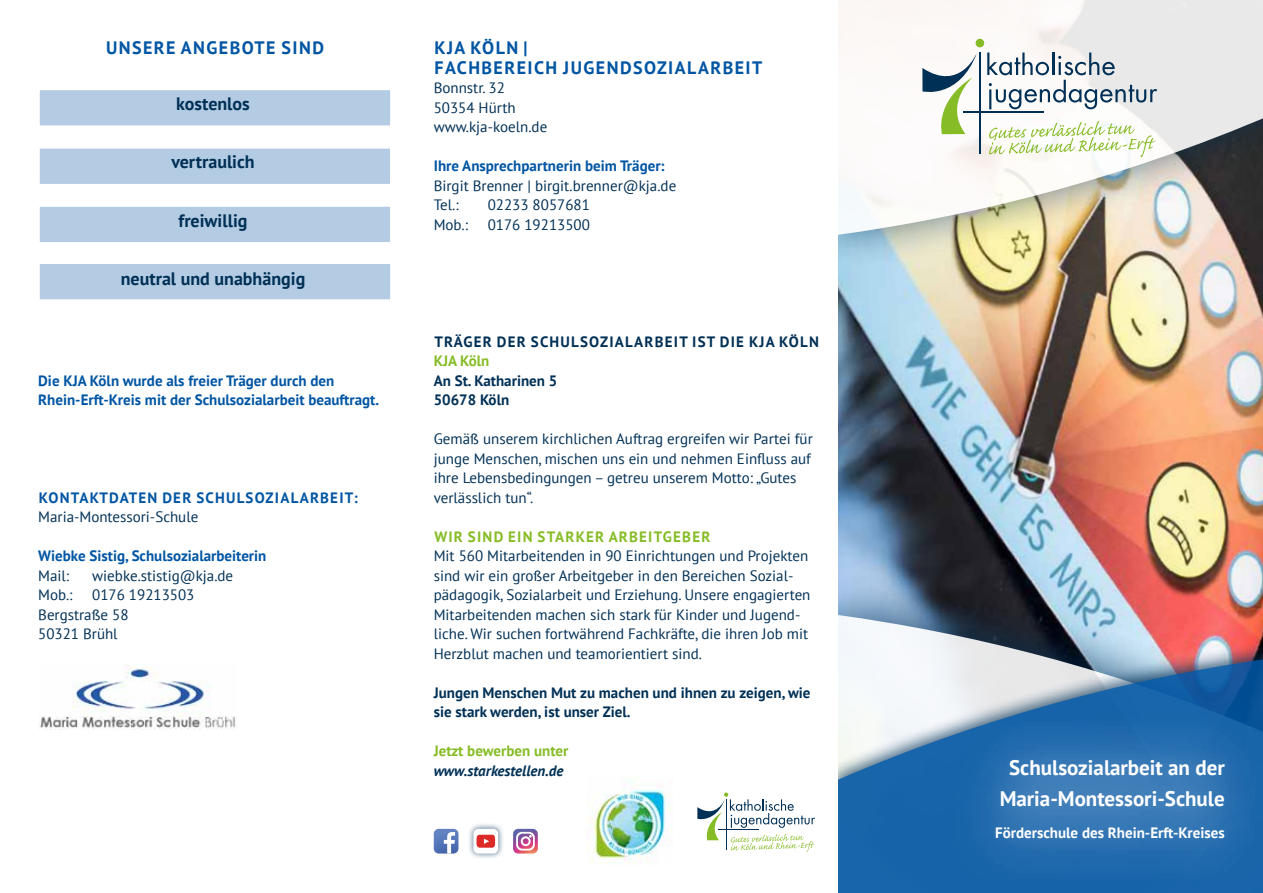
<style>
.page{position:relative;width:1263px;height:893px;background:#fff}
.page>*{position:absolute;margin:0;border:0;box-sizing:border-box;transform-origin:0 0}
.t1{font:700 21px/31.5px "PT Sans";color:#fff;text-align:center}
.t2{font:700 18px/19.5px "PT Sans";letter-spacing:.08em;color:#0055a3}
.t3{font:700 18px "PT Sans";color:#003056}
.t4{font:15px/19.5px "PT Sans";color:#003056}
.t5{font:700 15px/19.5px "PT Sans";color:#0055a3}
.t6{font:700 15px/19.5px "PT Sans";color:#003056}
.t7{font:700 15px "PT Sans";letter-spacing:.08em;color:#003056}
.t8{font:700 15px "PT Sans";color:#fff}
.t9{font:700 15px "PT Sans";letter-spacing:.08em;color:#0055a3}
.t10{font:700 15px "PT Sans";letter-spacing:.08em;color:#86bc25}
.t11{font:italic 700 15px "PT Sans";color:#003056}
.t12{font:700 15px "PT Sans";color:#86bc25}
.t13{font:700 15px "PT Sans";letter-spacing:.04em;color:#86bc25}
</style>
<div class="page">
<img style="left:838px;top:270px;width:425px;height:301px">
<div style="left:795px;top:571px;width:468px;height:322px;background:#003056;opacity:.8"></div>
<svg style="left:838px;top:615px;width:425px;height:25px"></svg>
<div style="left:823px;top:640px;width:440px;height:253px;background:#003056;opacity:.8"></div>
<svg style="left:838px;top:658px;width:425px;height:235px;fill:#1965ab"></svg>
<div style="left:795px;top:0;width:468px;height:270px;background:#003056;opacity:.8"></div>
<svg style="left:838px;top:0;width:425px;height:235px"></svg>
<svg style="left:953px;top:715px;width:310px;height:170px;background:#296faf"></svg>
<div style="left:0;top:0;width:838px;height:893px;background:#fff"></div>
<div style="left:467px;top:822px;width:37px;height:38px;background:#003056;opacity:.7"></div>
<div style="left:473px;top:829px;width:25px;height:24px;background:#fff;border-radius:5px"></div>
<svg style="left:476px;top:835px;width:19px;height:13px"></svg>
<svg style="left:513px;top:829px;width:25px;height:25px"></svg>
<svg style="left:434px;top:829px;width:24px;height:25px"></svg>
<svg style="left:987px;top:53px;width:170px;height:56px"></svg>
<hr style="left:963px;top:112px;width:81px;height:1px;background:#003056">
<hr style="left:979px;top:53px;width:2px;height:101px;background:#003056">
<svg style="left:922px;top:52px;width:55px;height:82px"></svg>
<div style="left:975px;top:39px;width:9px;height:8px;background:#86bc25;border-radius:50%"></div>
<svg style="left:989px;top:121px;width:167px;height:36px"></svg>
<svg style="left:697px;top:792px;width:118px;height:60px"></svg>
<div style="left:38px;top:205px;width:353px;height:39px;background:#b3cce3;border:2px solid #fff"></div>
<div style="left:38px;top:147px;width:353px;height:38px;background:#b3cce3;border:2px solid #fff"></div>
<div style="left:38px;top:263px;width:354px;height:38px;background:#b3cce3;border:2px solid #fff"></div>
<div style="left:38px;top:89px;width:354px;height:38px;background:#b3cce3;border:2px solid #fff"></div>
<img style="left:38px;top:664px;width:198px;height:66px">
<img style="left:588px;top:777px;width:84px;height:87px">
<p class="t2" style="left:106px;top:38px;width:219px">UNSERE ANGEBOTE SIND</p>
<p class="t3" style="left:176px;top:91px;width:75px">kostenlos</p>
<p class="t3" style="left:171px;top:150px;width:85px">vertraulich</p>
<p class="t3" style="left:179px;top:208px;width:70px">freiwillig</p>
<p class="t3" style="left:121px;top:267px;width:186px">neutral und unabhängig</p>
<p class="t5" style="left:38px;top:370px;width:342px">Die KJA Köln wurde als freier Träger durch den<br>Rhein-Erft-Kreis mit der Schulsozialarbeit beauftragt.</p>
<p class="t9" style="left:39px;top:487px;width:321px">KONTAKTDATEN DER SCHULSOZIALARBEIT:</p>
<p class="t4" style="left:38px;top:507px;width:162px">Maria-Montessori-Schule</p>
<p class="t5" style="left:38px;top:546px;width:230px">Wiebke Sistig, Schulsozialarbeiterin</p>
<p class="t4" style="left:38px;top:565px;width:32px">Mail:</p>
<p class="t4" style="left:92px;top:565px;width:142px">wiebke.stistig@kja.de</p>
<p class="t4" style="left:38px;top:585px;width:36px">Mob.:</p>
<p class="t4" style="left:38px;top:585px;width:158px;text-indent:54px">0176 19213503<br>Bergstraße 58<br>50321 Brühl</p>
<p class="t2" style="left:434px;top:38px;width:329px">KJA KÖLN |<br>FACHBEREICH JUGENDSOZIALARBEIT</p>
<p class="t4" style="left:434px;top:78px;width:115px">Bonnstr. 32<br>50354 Hürth www.kja-koeln.de</p>
<p class="t5" style="left:434px;top:156px;width:232px">Ihre Ansprechpartnerin beim Träger:</p>
<p class="t4" style="left:434px;top:175px;width:244px">Birgit Brenner | birgit.brenner@kja.de<br>Tel.:</p>
<p class="t4" style="left:488px;top:195px;width:104px">02233 8057681</p>
<p class="t4" style="left:434px;top:214px;width:36px">Mob.:</p>
<p class="t4" style="left:488px;top:214px;width:104px">0176 19213500</p>
<p class="t7" style="left:434px;top:331px;width:386px">TRÄGER DER SCHULSOZIALARBEIT IST DIE KJA KÖLN</p>
<p class="t13" style="left:434px;top:351px;width:57px">KJA Köln</p>
<p class="t6" style="left:434px;top:370px;width:125px">An St. Katharinen 5<br>50678 Köln</p>
<p class="t4" style="left:434px;top:429px;width:381px">Gemäß unserem kirchlichen Auftrag ergreifen wir Partei für junge Menschen, mischen uns ein und nehmen Einfluss auf ihre Lebensbedingungen – getreu unserem Motto: „Gutes verlässlich tun“.</p>
<p class="t10" style="left:434px;top:526px;width:278px">WIR SIND EIN STARKER ARBEITGEBER</p>
<p class="t4" style="left:434px;top:546px;width:378px">Mit 560 Mitarbeitenden in 90 Einrichtungen und Projekten sind wir ein großer Arbeitgeber in den Bereichen Sozial&shy;pädagogik, Sozialarbeit und Erziehung. Unsere engagierten Mitarbeitenden machen sich stark für Kinder und Jugend&shy;liche. Wir suchen fortwährend Fachkräfte, die ihren Job mit Herzblut machen und teamorientiert sind.</p>
<p class="t6" style="left:434px;top:682px;width:378px">Jungen Menschen Mut zu machen und ihnen zu zeigen, wie sie stark werden, ist unser Ziel.</p>
<p class="t12" style="left:434px;top:741px;width:136px">Jetzt bewerben unter</p>
<p class="t11" style="left:434px;top:760px;width:131px">www.starkestellen.de</p>
<h1 class="t1" style="left:1000px;top:751px;width:227px">Schulsozialarbeit an der<br>Maria-Montessori-Schule</h1>
<p class="t8" style="left:995px;top:823px;width:231px">Förderschule des Rhein-Erft-Kreises</p>
</div>
